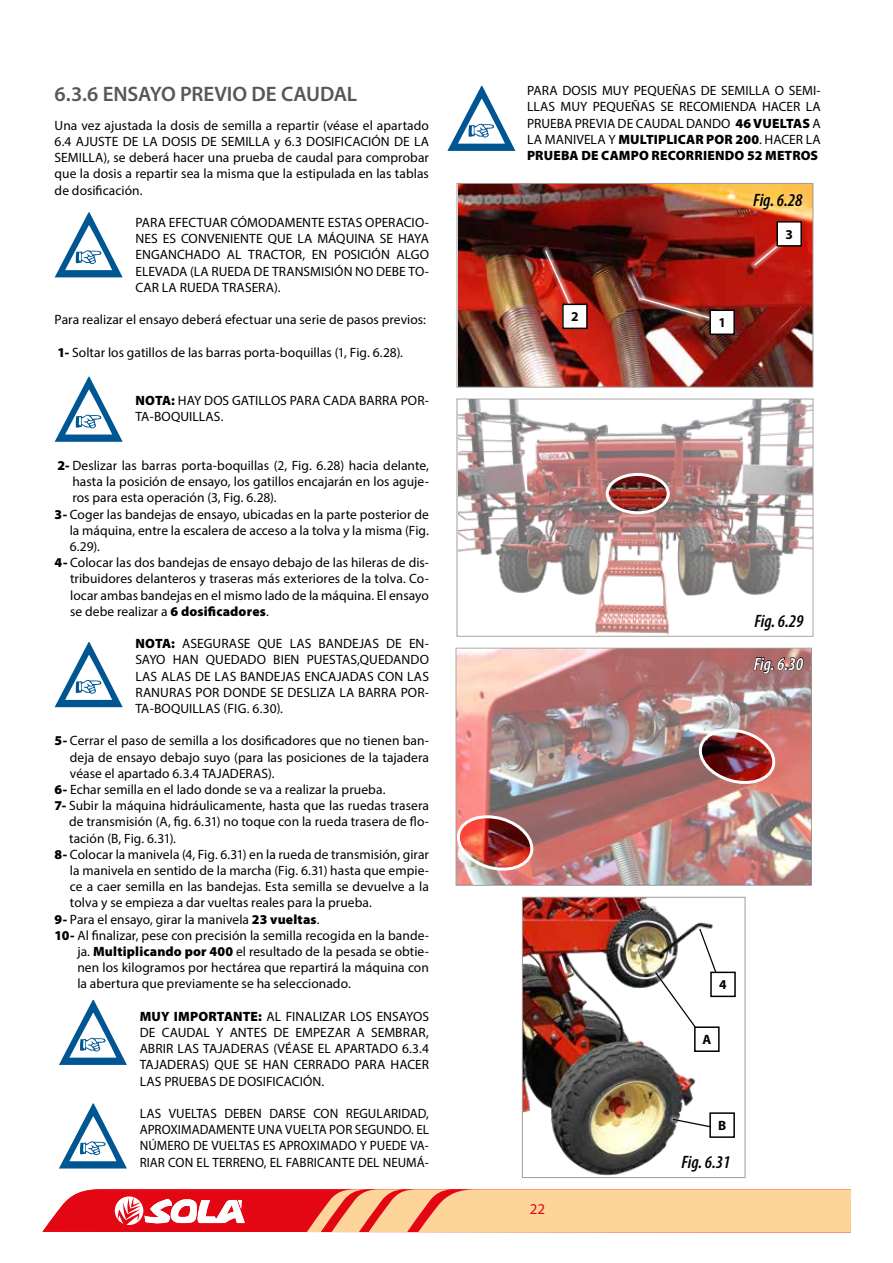
<style>
.page{position:relative;width:893px;height:1263px;background:#fff}
.page>*{position:absolute;margin:0;border:0;box-sizing:border-box;transform-origin:0 0}
.t1{font:600 21px "Myriad Pro";letter-spacing:-.005em;color:#575756}
.t2{font:italic 600 condensed 18px "Myriad Pro";color:#000}
.t3{font:italic 600 condensed 18px "Myriad Pro";color:#fff}
.t4{font:15px "Myriad Pro";color:#e30613}
.t5{font:13.5px/16.2px "Myriad Pro";letter-spacing:.005em;color:#000;text-align:justify}
.t6{font:700 13.5px "Myriad Pro";color:#000}
.s1{font-weight:900}
</style>
<div class="page">
<svg style="left:43px;top:1189px;width:808px;height:43px;background:#f49677"></svg>
<svg style="left:55px;top:212px;width:68px;height:65px"></svg>
<svg style="left:55px;top:377px;width:68px;height:65px"></svg>
<svg style="left:55px;top:642px;width:68px;height:65px"></svg>
<svg style="left:59px;top:1000px;width:68px;height:65px"></svg>
<svg style="left:59px;top:1103px;width:68px;height:65px"></svg>
<svg style="left:447px;top:86px;width:68px;height:65px"></svg>
<img style="left:456px;top:183px;width:358px;height:205px">
<svg style="left:638px;top:294px;width:89px;height:32px"></svg>
<img style="left:640px;top:297px;width:84px;height:26px">
<img style="left:524px;top:245px;width:69px;height:68px">
<div style="left:710px;top:310px;width:24px;height:24px;background:#fff"></div>
<div style="left:709px;top:309px;width:26px;height:26px;border:2px solid #000"></div>
<svg style="left:751px;top:230px;width:45px;height:39px"></svg>
<svg style="left:753px;top:233px;width:40px;height:34px"></svg>
<div style="left:563px;top:304px;width:24px;height:24px;background:#fff"></div>
<div style="left:562px;top:304px;width:26px;height:25px;border:2px solid #000"></div>
<div style="left:777px;top:222px;width:24px;height:24px;background:#fff"></div>
<div style="left:776px;top:221px;width:26px;height:26px;border:2px solid #000"></div>
<img style="left:458px;top:399px;width:355px;height:237px">
<div style="left:606px;top:473px;width:64px;height:41px;border:3px solid #fff;border-radius:50%"></div>
<img style="left:456px;top:648px;width:355px;height:237px">
<svg style="left:753px;top:656px;width:51px;height:18px"></svg>
<img style="left:693px;top:723px;width:88px;height:63px">
<img style="left:455px;top:809px;width:84px;height:64px">
<img style="left:522px;top:896px;width:224px;height:282px">
<div style="left:695px;top:925px;width:29px;height:62px;background:#fff"></div>
<svg style="left:669px;top:1115px;width:40px;height:19px"></svg>
<svg style="left:671px;top:1118px;width:38px;height:13px"></svg>
<div style="left:711px;top:972px;width:24px;height:24px;background:#fff"></div>
<div style="left:710px;top:971px;width:26px;height:26px;border:2px solid #000"></div>
<div style="left:651px;top:968px;width:57px;height:75px;background:#fff"></div>
<svg style="left:654px;top:927px;width:67px;height:113px"></svg>
<div style="left:710px;top:1113px;width:24px;height:24px;background:#fff"></div>
<div style="left:709px;top:1112px;width:26px;height:26px;border:2px solid #000"></div>
<div style="left:695px;top:1027px;width:24px;height:24px;background:#fff"></div>
<div style="left:694px;top:1026px;width:26px;height:26px;border:2px solid #000"></div>
<h1 class="t1" style="left:55px;top:80px;width:304px">6.3.6 ENSAYO PREVIO DE CAUDAL</h1>
<p class="t5" style="left:55px;top:117px;width:376px">Una vez ajustada la dosis de semilla a repartir (véase el apartado 6.4 AJUSTE DE LA DOSIS DE SEMILLA y 6.3 DOSIFICACIÓN DE LA SEMILLA), se deberá hacer una prueba de caudal para comprobar que la dosis a repartir sea la misma que la estipulada en las tablas de dosificación.</p>
<p class="t5" style="left:135px;top:214px;width:295px">PARA EFECTUAR CÓMODAMENTE ESTAS OPERACIO-NES ES CONVENIENTE QUE LA MÁQUINA SE HAYA ENGANCHADO AL TRACTOR, EN POSICIÓN ALGO ELEVADA (LA RUEDA DE TRANSMISIÓN NO DEBE TO-CAR LA RUEDA TRASERA).</p>
<p class="t5" style="left:55px;top:311px;width:373px">Para realizar el ensayo deberá efectuar una serie de pasos previos:</p>
<p class="t5" style="left:57px;top:344px;width:347px"><span class="s1">1-</span> Soltar los gatillos de las barras porta-boquillas (1, Fig. 6.28).</p>
<p class="t5" style="left:135px;top:392px;width:295px"><span class="s1">NOTA:</span> HAY DOS GATILLOS PARA CADA BARRA POR-<br>TA-BOQUILLAS.</p>
<p class="t5" style="left:57px;top:457px;width:373px"><span class="s1">2-</span> Deslizar las barras porta-boquillas (2, Fig. 6.28) hacia delante,</p>
<p class="t5" style="left:72px;top:473px;width:358px">hasta la posición de ensayo, los gatillos encajarán en los aguje-</p>
<p class="t5" style="left:72px;top:490px;width:206px">ros para esta operación (3, Fig. 6.28).</p>
<p class="t5" style="left:55px;top:506px;width:376px"><span class="s1">3-</span> Coger las bandejas de ensayo, ubicadas en la parte posterior de</p>
<p class="t5" style="left:70px;top:522px;width:361px">la máquina, entre la escalera de acceso a la tolva y la misma (Fig.</p>
<p class="t5" style="left:70px;top:538px;width:32px">6.29).</p>
<p class="t5" style="left:55px;top:554px;width:376px"><span class="s1">4-</span> Colocar las dos bandejas de ensayo debajo de las hileras de dis-</p>
<p class="t5" style="left:70px;top:571px;width:360px">tribuidores delanteros y traseras más exteriores de la tolva. Co-</p>
<p class="t5" style="left:70px;top:587px;width:360px">locar ambas bandejas en el mismo lado de la máquina. El ensayo</p>
<p class="t5" style="left:70px;top:603px;width:200px">se debe realizar a <span class="s1">6 dosificadores</span>.</p>
<p class="t5" style="left:135px;top:635px;width:295px"><span class="s1">NOTA:</span> ASEGURASE QUE LAS BANDEJAS DE EN-SAYO HAN QUEDADO BIEN PUESTAS,QUEDANDO LAS ALAS DE LAS BANDEJAS ENCAJADAS CON LAS RANURAS POR DONDE SE DESLIZA LA BARRA POR-TA-BOQUILLAS (FIG. 6.30).</p>
<p class="t5" style="left:55px;top:733px;width:376px"><span class="s1">5-</span> Cerrar el paso de semilla a los dosificadores que no tienen ban-</p>
<p class="t5" style="left:70px;top:749px;width:361px">deja de ensayo debajo suyo (para las posiciones de la tajadera</p>
<p class="t5" style="left:70px;top:765px;width:206px">véase el apartado 6.3.4 TAJADERAS).</p>
<p class="t5" style="left:55px;top:781px;width:332px"><span class="s1">6-</span> Echar semilla en el lado donde se va a realizar la prueba.</p>
<p class="t5" style="left:55px;top:797px;width:376px"><span class="s1">7-</span> Subir la máquina hidráulicamente, hasta que las ruedas trasera</p>
<p class="t5" style="left:69px;top:814px;width:361px">de transmisión (A, fig. 6.31) no toque con la rueda trasera de flo-</p>
<p class="t5" style="left:69px;top:830px;width:109px">tación (B, Fig. 6.31).</p>
<p class="t5" style="left:55px;top:846px;width:376px"><span class="s1">8-</span> Colocar la manivela (4, Fig. 6.31) en la rueda de transmisión, girar</p>
<p class="t5" style="left:70px;top:862px;width:360px">la manivela en sentido de la marcha (Fig. 6.31) hasta que empie-</p>
<p class="t5" style="left:70px;top:878px;width:360px">ce a caer semilla en las bandejas. Esta semilla se devuelve a la</p>
<p class="t5" style="left:70px;top:895px;width:304px">tolva y se empieza a dar vueltas reales para la prueba.</p>
<p class="t5" style="left:55px;top:911px;width:266px"><span class="s1">9-</span> Para el ensayo, girar la manivela <span class="s1">23 vueltas</span>.</p>
<p class="t5" style="left:55px;top:927px;width:376px"><span class="s1">10-</span> Al finalizar, pese con precisión la semilla recogida en la bande-</p>
<p class="t5" style="left:77px;top:943px;width:353px">ja. <span class="s1">Multiplicando por 400</span> el resultado de la pesada se obtie-</p>
<p class="t5" style="left:77px;top:959px;width:353px">nen los kilogramos por hectárea que repartirá la máquina con</p>
<p class="t5" style="left:77px;top:976px;width:275px">la abertura que previamente se ha seleccionado.</p>
<p class="t5" style="left:140px;top:1008px;width:291px"><span class="s1">MUY IMPORTANTE:</span> AL FINALIZAR LOS ENSAYOS DE CAUDAL Y ANTES DE EMPEZAR A SEMBRAR, ABRIR LAS TAJADERAS (VÉASE EL APARTADO 6.3.4<br>TAJADERAS) QUE SE HAN CERRADO PARA HACER LAS PRUEBAS DE DOSIFICACIÓN.</p>
<p class="t5" style="left:140px;top:1105px;width:291px">LAS VUELTAS DEBEN DARSE CON REGULARIDAD, APROXIMADAMENTE UNA VUELTA POR SEGUNDO. EL NÚMERO DE VUELTAS ES APROXIMADO Y PUEDE VA-RIAR CON EL TERRENO, EL FABRICANTE DEL NEUMÁ-</p>
<p class="t5" style="left:527px;top:82px;width:295px">PARA DOSIS MUY PEQUEÑAS DE SEMILLA O SEMI-LLAS MUY PEQUEÑAS SE RECOMIENDA HACER LA PRUEBA PREVIA DE CAUDAL DANDO <span class="s1">46 VUELTAS</span> A LA MANIVELA Y <span class="s1">MULTIPLICAR POR 200</span>. HACER LA <span class="s1">PRUEBA DE CAMPO RECORRIENDO 52 METROS</span></p>
<h2 class="t2" style="left:753px;top:189px;width:51px">Fig. 6.28</h2>
<p class="t6" style="left:571px;top:308px;width:9px">2</p>
<p class="t6" style="left:718px;top:314px;width:9px">1</p>
<p class="t6" style="left:785px;top:226px;width:9px">3</p>
<h2 class="t2" style="left:754px;top:610px;width:51px">Fig. 6.29</h2>
<h2 class="t3" style="left:754px;top:653px;width:51px">Fig. 6.30</h2>
<p class="t4" style="left:530px;top:1199px;width:17px">22</p>
<p class="t6" style="left:719px;top:976px;width:9px">4</p>
<p class="t6" style="left:702px;top:1031px;width:10px">A</p>
<p class="t6" style="left:718px;top:1117px;width:10px">B</p>
<h2 class="t2" style="left:681px;top:1151px;width:51px">Fig. 6.31</h2>
</div>
